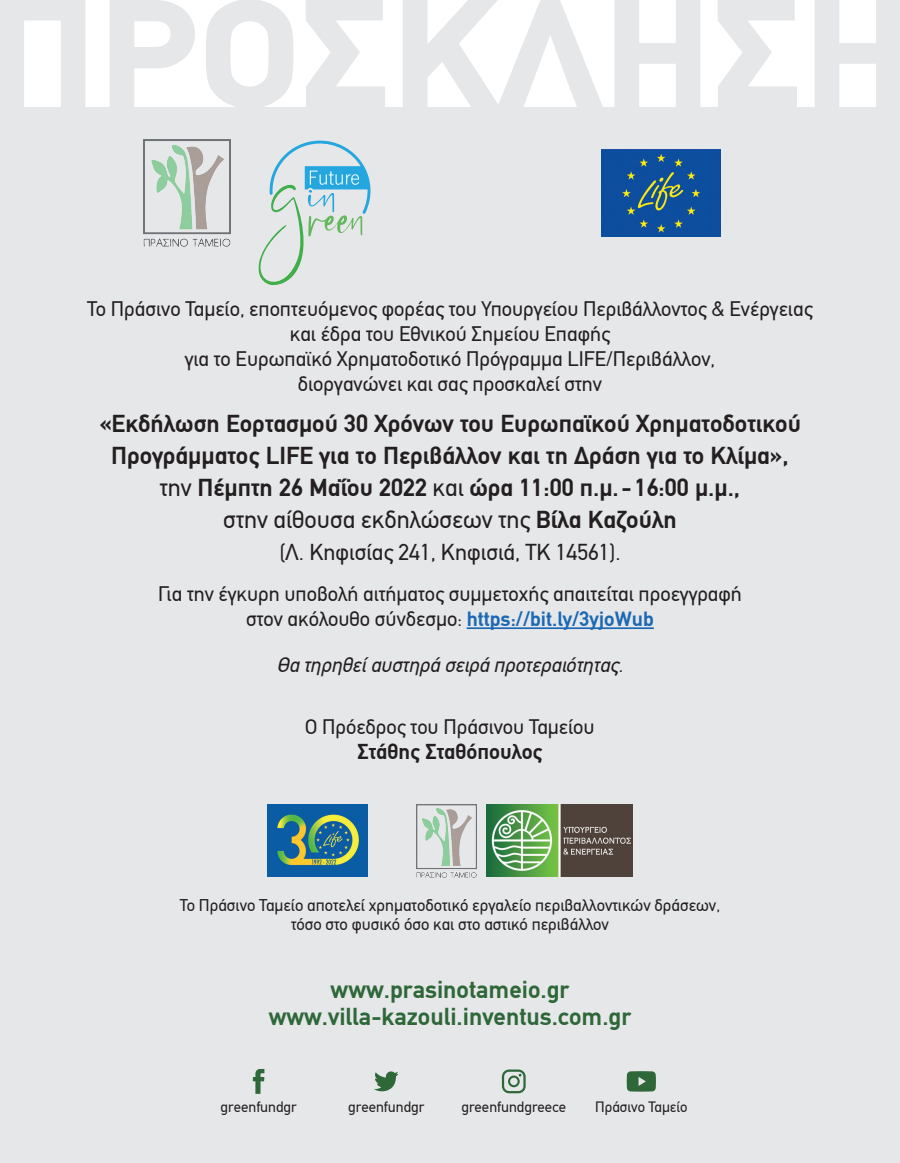
<style>
.page{position:relative;width:900px;height:1163px;background:#fff}
.page>*{position:absolute;margin:0;border:0;box-sizing:border-box;transform-origin:0 0}
.t1{font:900 155px "PF Din Text";letter-spacing:.01em;color:#e6e7e9;scale:1.09 1}
.t2{font:700 25px/32px "PF Din Text";color:#231f20;text-align:center}
.t3{font:700 25px/27px "PF Din Text";color:#2e6738;text-align:center}
.t4{font:23px "PF Din Text";color:#231f20}
.t5{font:700 22px "PF Din Text";color:#231f20}
.t6{font:21px/25px "PF Din Text";color:#231f20;text-align:center}
.t7{font:italic 21px "PF Din Text";color:#231f20}
.t8{font:17px/18.3px "PF Din Text";color:#231f20;text-align:center}
.t9{font:15px "PF Din Text";color:#231f20}
.s1{font-weight:400}
.s2{font-weight:700;color:#1b69b4}
</style>
<div class="page">
<div style="left:0;top:108px;width:900px;height:1054px;background:#e6e7e9"></div>
<img style="left:601px;top:150px;width:120px;height:86px">
<img style="left:486px;top:804px;width:146px;height:72px">
<img style="left:417px;top:804px;width:59px;height:74px">
<img style="left:268px;top:804px;width:99px;height:72px">
<hr style="left:467px;top:627px;width:187px;height:2px;background:#1b69b4">
<svg style="left:253px;top:1069px;width:11px;height:24px"></svg>
<svg style="left:374px;top:1071px;width:24px;height:20px"></svg>
<svg style="left:502px;top:1069px;width:24px;height:24px"></svg>
<svg style="left:627px;top:1071px;width:29px;height:20px"></svg>
<img style="left:143px;top:139px;width:88px;height:108px">
<svg style="left:259px;top:140px;width:112px;height:146px"></svg>
<h1 class="t1" style="left:-12px;top:-38px;width:849px">ΠΡΟΣΚΛΗΣΗ</h1>
<p class="t6" style="left:87px;top:296px;width:727px">Το Πράσινο Ταμείο, εποπτευόμενος φορέας του Υπουργείου Περιβάλλοντος &amp; Ενέργειας και έδρα του Εθνικού Σημείου Επαφής<br>για το Ευρωπαϊκό Χρηματοδοτικό Πρόγραμμα LIFE/Περιβάλλον,<br>διοργανώνει και σας προσκαλεί στην</p>
<p class="t2" style="left:99px;top:407px;width:703px">«Εκδήλωση Εορτασμού 30 Χρόνων του Ευρωπαϊκού Χρηματοδοτικού Προγράμματος LIFE για το Περιβάλλον και τη Δράση για το Κλίμα», <span class="s1">την</span> Πέμπτη 26 Μαΐου 2022 <span class="s1">και</span> ώρα 11:00 π.μ. - 16:00 μ.μ.,<br><span class="s1">στην αίθουσα εκδηλώσεων της</span> Βίλα Καζούλη</p>
<p class="t4" style="left:279px;top:538px;width:343px">(Λ. Κηφισίας 241, Κηφισιά, ΤΚ 14561).</p>
<p class="t6" style="left:158px;top:581px;width:585px">Για την έγκυρη υποβολή αιτήματος συμμετοχής απαιτείται προεγγραφή στον ακόλουθο σύνδεσμο: <span class="s2">https://bit.ly/3yjoWub</span></p>
<p class="t7" style="left:277px;top:652px;width:348px">Θα τηρηθεί αυστηρά σειρά προτεραιότητας.</p>
<p class="t6" style="left:305px;top:714px;width:291px">Ο Πρόεδρος του Πράσινου Ταμείου</p>
<p class="t5" style="left:358px;top:738px;width:186px">Στάθης Σταθόπουλος</p>
<p class="t8" style="left:180px;top:896px;width:542px">Το Πράσινο Ταμείο αποτελεί χρηματοδοτικό εργαλείο περιβαλλοντικών δράσεων, τόσο στο φυσικό όσο και στο αστικό περιβάλλον</p>
<p class="t3" style="left:269px;top:975px;width:364px">www.prasinotameio.gr www.villa-kazouli.inventus.com.gr</p>
<p class="t9" style="left:221px;top:1098px;width:78px">greenfundgr</p>
<p class="t9" style="left:348px;top:1098px;width:78px">greenfundgr</p>
<p class="t9" style="left:461px;top:1098px;width:106px">greenfundgreece</p>
<p class="t9" style="left:595px;top:1098px;width:94px">Πράσινο Ταμείο</p>
</div>
